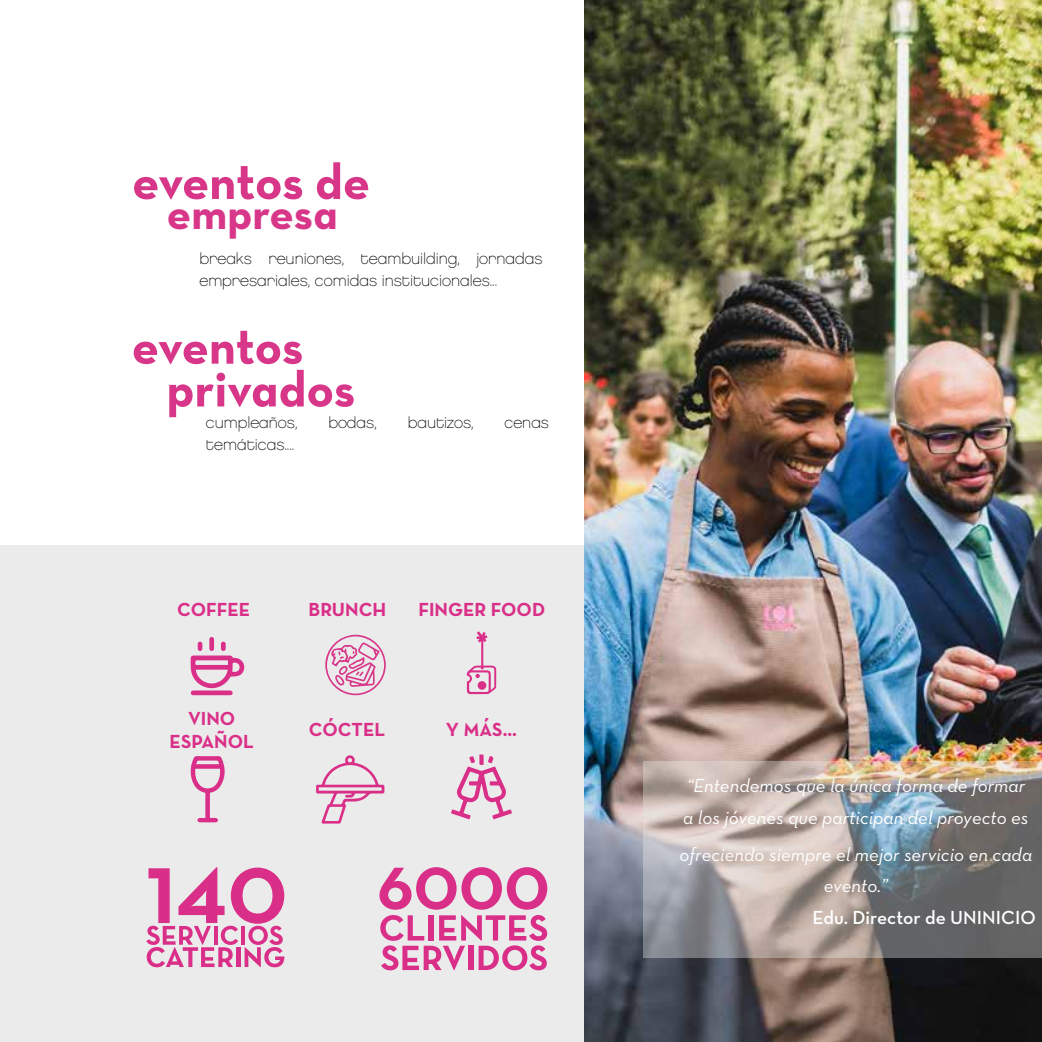
<style>
.page{position:relative;width:1042px;height:1042px;background:#fff}
.page>*{position:absolute;margin:0;border:0;box-sizing:border-box;transform-origin:0 0}
.t1{font:50.75px "Neutra Text Bold Alt";letter-spacing:-.005em;color:#d73689}
.t2{font:45.5px "Neutra Text Bold Alt";color:#d73689}
.t3{font:19.25px/31.5px "Neutra Text Book Italic Alt";color:#fff}
.t4{font:19.25px/23.1px "Neutra Text Bold Alt";color:#da2f89;text-align:center}
.t5{font:19.25px "Neutra Text Demi Alt";color:#fff}
.t6{font:15.75px/22.8px "Chalet Paris Nineteen Eighty";color:#000}
</style>
<div class="page">
<div style="left:15px;top:223px;width:52px;height:50px;border:2px solid #fff;border-radius:50%"></div>
<div style="left:15px;top:93px;width:52px;height:49px;border:2px solid #fff;border-radius:50%"></div>
<div style="left:81px;top:158px;width:52px;height:49px;border:2px solid #fff;border-radius:50%"></div>
<div style="left:81px;top:28px;width:52px;height:49px;border:2px solid #fff;border-radius:50%"></div>
<div style="left:0;top:546px;width:686px;height:496px;background:#ebebeb"></div>
<img style="left:584px;top:0;width:458px;height:1042px">
<svg style="left:379px;top:867px;width:168px;height:42px"></svg>
<svg style="left:380px;top:915px;width:167px;height:55px"></svg>
<svg style="left:146px;top:867px;width:139px;height:100px"></svg>
<svg style="left:191px;top:637px;width:54px;height:58px"></svg>
<svg style="left:325px;top:635px;width:61px;height:60px"></svg>
<svg style="left:467px;top:631px;width:29px;height:63px"></svg>
<svg style="left:190px;top:756px;width:35px;height:66px"></svg>
<svg style="left:316px;top:755px;width:68px;height:68px"></svg>
<svg style="left:451px;top:754px;width:61px;height:66px"></svg>
<img style="left:643px;top:760px;width:399px;height:197px">
<h1 class="t1" style="left:132px;top:150px;width:239px">eventos de</h1>
<h2 class="t2" style="left:167px;top:185px;width:172px">empresa</h2>
<p class="t6" style="left:199px;top:247px;width:345px">breaks reuniones, teambuilding, jornadas empresariales, comidas institucionales...</p>
<h1 class="t1" style="left:132px;top:315px;width:173px">eventos</h1>
<h1 class="t1" style="left:167px;top:357px;width:190px">privados</h1>
<p class="t6" style="left:206px;top:411px;width:93px">cumpleaños,</p>
<p class="t6" style="left:328px;top:411px;width:50px">bodas,</p>
<p class="t6" style="left:408px;top:411px;width:67px">bautizos,</p>
<p class="t6" style="left:504px;top:411px;width:46px">cenas</p>
<p class="t6" style="left:206px;top:434px;width:90px">temáticas....</p>
<p class="t4" style="left:177px;top:597px;width:75px">COFFEE</p>
<p class="t4" style="left:309px;top:597px;width:79px">BRUNCH</p>
<p class="t4" style="left:418px;top:597px;width:128px">FINGER FOOD</p>
<p class="t4" style="left:169px;top:706px;width:86px">VINO<br>ESPAÑOL</p>
<p class="t4" style="left:309px;top:718px;width:78px">CÓCTEL</p>
<p class="t4" style="left:446px;top:718px;width:73px">Y MÁS...</p>
<p class="t3" style="left:683px;top:770px;width:347px">“Entendemos que la única forma de formar a los jóvenes que participan del proyecto es</p>
<p class="t3" style="left:679px;top:838px;width:354px;text-align:center">ofreciendo siempre el mejor servicio en cada evento.”</p>
<p class="t5" style="left:812px;top:905px;width:225px">Edu. Director de UNINICIO</p>
</div>
